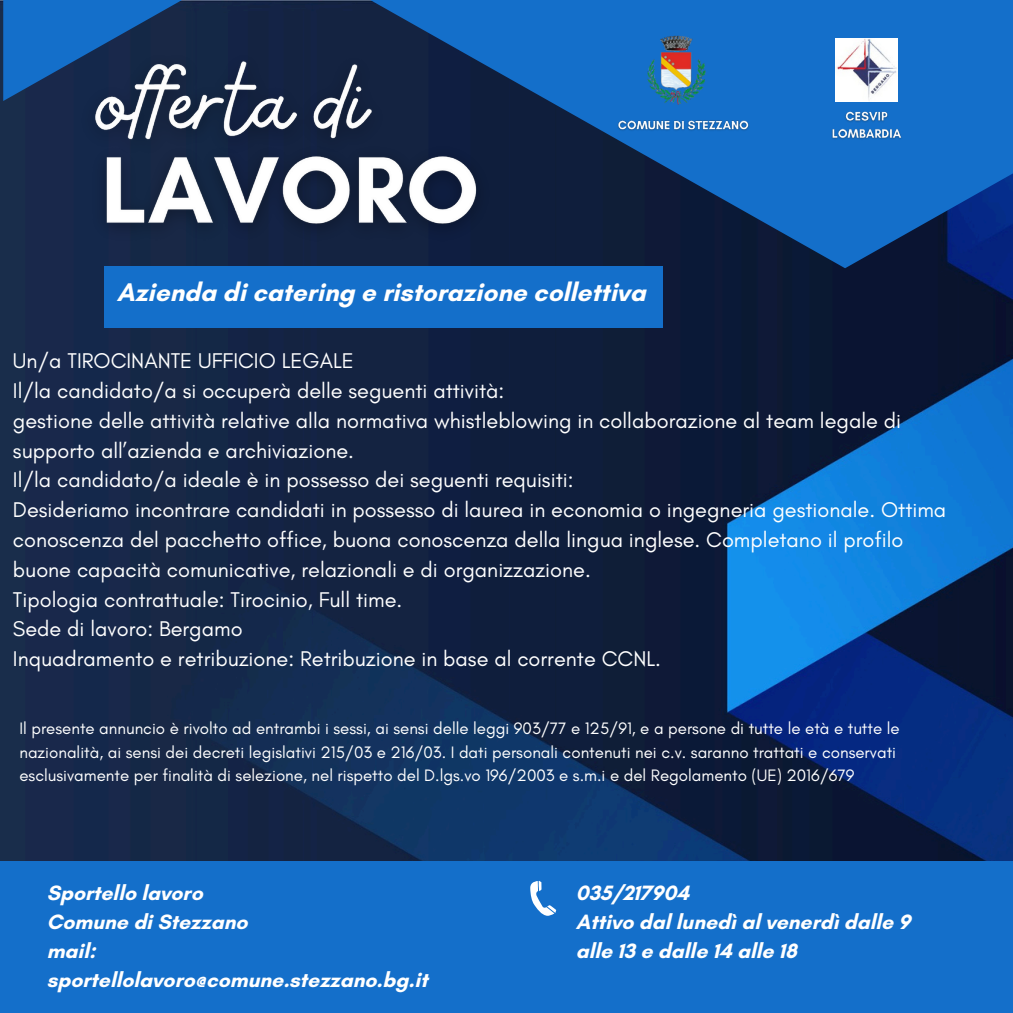
<style>
.page{position:relative;width:1013px;height:1013px;background:#fff}
.page>*{position:absolute;margin:0;border:0;box-sizing:border-box;transform-origin:0 0}
.t1{font:700 26px "Glacial Indifference";color:#fff}
.t2{font:21.62px/29.8px "Glacial Indifference";color:#fff}
.t3{font:700 21.12px/29px "Glacial Indifference";color:#fff}
.t4{font:16.88px/23.5px "Glacial Indifference";color:#fff}
</style>
<div class="page">
<img style="left:0;top:0;width:1012px;height:861px">
<div style="left:104px;top:266px;width:558px;height:62px;background:#146fca"></div>
<svg style="left:358px;top:0;width:654px;height:268px;background:#114e93"></svg>
<svg style="left:3px;top:0;width:190px;height:101px;background:#155ca7"></svg>
<div style="left:0;top:861px;width:1012px;height:151px;background:#146fca"></div>
<svg style="left:530px;top:880px;width:26px;height:35px"></svg>
<img style="left:623px;top:0;width:106px;height:116px">
<img style="left:835px;top:38px;width:62px;height:63px">
<img style="left:83px;top:133px;width:417px;height:119px">
<img style="left:70px;top:39px;width:328px;height:133px">
<img style="left:614px;top:116px;width:139px;height:19px">
<img style="left:827px;top:108px;width:79px;height:35px">
<p class="t1" style="left:117px;top:276px;width:530px">Azienda di catering e ristorazione collettiva</p>
<p class="t2" style="left:13px;top:345px;width:934px">Un/a TIROCINANTE UFFICIO LEGALE<br>Il/la candidato/a si occuperà delle seguenti attività:<br>gestione delle attività relative alla normativa whistleblowing in collaborazione al team legale di supporto all’azienda e archiviazione.<br>Il/la candidato/a ideale è in possesso dei seguenti requisiti:<br>Desideriamo incontrare candidati in possesso di laurea in economia o ingegneria gestionale. Ottima conoscenza del pacchetto office, buona conoscenza della lingua inglese. Completano il profilo buone capacità comunicative, relazionali e di organizzazione.<br>Tipologia contrattuale: Tirocinio, Full time.<br>Sede di lavoro: Bergamo<br>Inquadramento e retribuzione: Retribuzione in base al corrente CCNL.</p>
<p class="t4" style="left:19px;top:716px;width:881px">Il presente annuncio è rivolto ad entrambi i sessi, ai sensi delle leggi 903/77 e 125/91, e a persone di tutte le età e tutte le nazionalità, ai sensi dei decreti legislativi 215/03 e 216/03. I dati personali contenuti nei c.v. saranno trattati e conservati esclusivamente per finalità di selezione, nel rispetto del D.lgs.vo 196/2003 e s.m.i e del Regolamento (UE) 2016/679</p>
<p class="t3" style="left:47px;top:878px;width:382px">Sportello lavoro<br>Comune di Stezzano<br>mail: sportellolavoro@comune.stezzano.bg.it</p>
<p class="t3" style="left:576px;top:878px;width:336px">035/217904<br>Attivo dal lunedì al venerdì dalle 9 alle 13 e dalle 14 alle 18</p>
</div>
